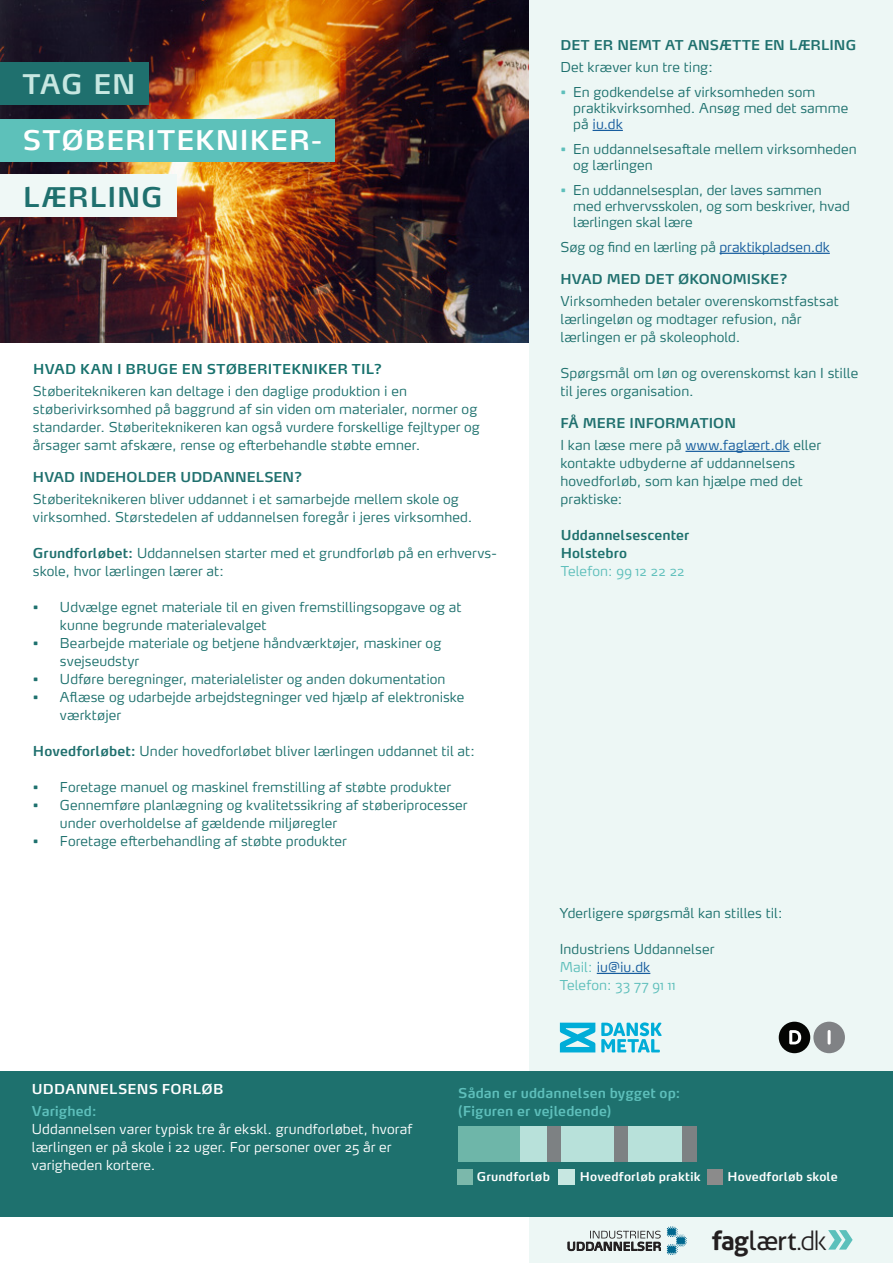
<style>
.page{position:relative;width:893px;height:1263px;background:#fff}
.page>*{position:absolute;margin:0;border:0;box-sizing:border-box;transform-origin:0 0}
.OVERSKRIFT{font:600 27px "Max";letter-spacing:.04em;color:#fff}
.OVERSKRIFT-2{font:600 27px "Max";letter-spacing:.04em;color:#1f706e}
.OVERSKRIFT-3{font:600 27px "Max";color:#c7e7e1}
.t1{font:26.4px "Aller";color:#231f20}
.BRØDTEKST{font:300 13.5px/18px "Max OT";letter-spacing:.005em;color:#1e716e}
.Under_Mellemrubrik{font:300 13.5px/18px "Max OT";letter-spacing:.005em;color:#fff}
.MELLEMRUBRIK{font:600 13.5px "Max";letter-spacing:.005em;color:#1f706e}
.Under_Mellemrubrik-2{font:600 13.5px "Max OT";letter-spacing:.005em;color:#5ebfbb}
.MELLEMRUBRIK-2{font:600 13.5px "Max OT";letter-spacing:.02em;color:#17716d}
.BRØDTEKST-2{font:300 13.5px "Max OT";letter-spacing:.01em;color:#5ebfbb}
.BRØDTEKST-3{font:600 13.5px/18px "Max OT";letter-spacing:.005em;color:#1e716e}
.MELLEMRUBRIK-3{font:600 13.5px "Max OT";letter-spacing:.015em;color:#fff}
.t2{font:600 12px "Max OT";letter-spacing:.015em;color:#fff}
.s1{font-weight:600;color:#1f706e}
.s2{color:#5ebfbb}
.s3{color:#175d9e}
.s4{font-weight:600;color:#5ebfbb}
.s5{font-weight:700}
.s6{font-weight:300}
</style>
<div class="page">
<div style="left:529px;top:0;width:364px;height:1263px;background:#edf7f5"></div>
<div style="left:0;top:1071px;width:893px;height:146px;background:#1e716e"></div>
<img style="left:0;top:0;width:529px;height:342px">
<hr style="left:593px;top:130px;width:30px;height:1px;background:#175d9e">
<hr style="left:719px;top:253px;width:111px;height:1px;background:#175d9e">
<hr style="left:685px;top:451px;width:105px;height:1px;background:#175d9e">
<svg style="left:828px;top:1230px;width:25px;height:19px"></svg>
<div style="left:0;top:63px;width:149px;height:42px;background:#1f706e"></div>
<div style="left:0;top:175px;width:176px;height:42px;background:#eff8f6"></div>
<svg style="left:567px;top:1230px;width:94px;height:22px"></svg>
<svg style="left:667px;top:1226px;width:20px;height:29px"></svg>
<div style="left:0;top:119px;width:334px;height:43px;background:#5dc1ba"></div>
<div style="left:558px;top:1169px;width:17px;height:15px;background:#c7e7e1"></div>
<div style="left:707px;top:1169px;width:16px;height:16px;background:#8b8b8b"></div>
<div style="left:457px;top:1170px;width:16px;height:15px;background:#7bb8ab"></div>
<svg style="left:601px;top:1022px;width:61px;height:30px"></svg>
<svg style="left:560px;top:1023px;width:35px;height:29px"></svg>
<div style="left:779px;top:1022px;width:31px;height:31px;background:#040503;border-radius:50%"></div>
<div style="left:813px;top:1022px;width:32px;height:31px;background:#808285;border-radius:50%"></div>
<hr style="left:828px;top:1030px;width:3px;height:14px;background:#fff;border-radius:2px">
<svg style="left:789px;top:1030px;width:12px;height:14px"></svg>
<hr style="left:597px;top:973px;width:53px;height:1px;background:#175d9e">
<div style="left:519px;top:1126px;width:28px;height:35px;background:#b8e1da"></div>
<div style="left:547px;top:1126px;width:14px;height:35px;background:#7d8183"></div>
<div style="left:561px;top:1126px;width:54px;height:35px;background:#b8e1da"></div>
<div style="left:615px;top:1126px;width:14px;height:35px;background:#7d8183"></div>
<div style="left:458px;top:1126px;width:61px;height:35px;background:#6eb6a9"></div>
<div style="left:629px;top:1126px;width:53px;height:35px;background:#b8e1da"></div>
<div style="left:682px;top:1126px;width:14px;height:35px;background:#7d8183"></div>
<p class="OVERSKRIFT-3" style="left:23px;top:68px;width:114px">TAG EN</p>
<p class="OVERSKRIFT" style="left:23px;top:123px;width:301px">STØBERITEKNIKER-</p>
<p class="OVERSKRIFT-2" style="left:23px;top:180px;width:141px">LÆRLING</p>
<p class="MELLEMRUBRIK-2" style="left:33px;top:360px;width:351px">HVAD KAN I BRUGE EN STØBERITEKNIKER TIL?</p>
<p class="BRØDTEKST" style="left:33px;top:382px;width:448px">Støberiteknikeren kan deltage i den daglige produktion i en støberivirksomhed på baggrund af sin viden om materialer, normer og standarder. Støberiteknikeren kan også vurdere forskellige fejltyper og årsager samt afskære, rense og efterbehandle støbte emner.</p>
<p class="MELLEMRUBRIK" style="left:33px;top:468px;width:271px">HVAD INDEHOLDER UDDANNELSEN?</p>
<p class="BRØDTEKST" style="left:33px;top:490px;width:441px">Støberiteknikeren bliver uddannet i et samarbejde mellem skole og virksomhed. Størstedelen af uddannelsen foregår i jeres virksomhed.</p>
<p class="BRØDTEKST" style="left:33px;top:544px;width:465px"><span class="s1">Grundforløbet:</span> Uddannelsen starter med et grundforløb på en erhvervs&shy;skole, hvor lærlingen lærer at:</p>
<p class="BRØDTEKST" style="left:60px;top:598px;width:403px;text-indent:-27px">• Udvælge egnet materiale til en given fremstillingsopgave og at kunne begrunde materialevalget</p>
<p class="BRØDTEKST" style="left:60px;top:634px;width:383px;text-indent:-27px">• Bearbejde materiale og betjene håndværktøjer, maskiner og svejseudstyr</p>
<p class="BRØDTEKST" style="left:33px;top:670px;width:414px">• Udføre beregninger, materialelister og anden dokumentation</p>
<p class="BRØDTEKST" style="left:60px;top:688px;width:406px;text-indent:-27px">• Aflæse og udarbejde arbejdstegninger ved hjælp af elektroniske værktøjer</p>
<p class="BRØDTEKST" style="left:33px;top:742px;width:444px"><span class="s1">Hovedforløbet:</span> Under hovedforløbet bliver lærlingen uddannet til at:</p>
<p class="BRØDTEKST" style="left:33px;top:778px;width:420px">• Foretage manuel og maskinel fremstilling af støbte produkter</p>
<p class="BRØDTEKST" style="left:60px;top:796px;width:409px;text-indent:-27px">• Gennemføre planlægning og kvalitetssikring af støberiprocesser under overholdelse af gældende miljøregler</p>
<p class="BRØDTEKST" style="left:33px;top:832px;width:315px">• Foretage efterbehandling af støbte produkter</p>
<p class="MELLEMRUBRIK" style="left:560px;top:36px;width:297px">DET ER NEMT AT ANSÆTTE EN LÆRLING</p>
<p class="BRØDTEKST" style="left:560px;top:58px;width:154px">Det kræver kun tre ting:</p>
<p class="BRØDTEKST" style="left:573px;top:84px;width:277px;line-height:16.2px;text-indent:-13px"><span class="s2">•</span> En godkendelse af virksomheden som praktikvirksomhed. Ansøg med det samme på <span class="s3">iu.dk</span></p>
<p class="BRØDTEKST" style="left:573px;top:141px;width:285px;line-height:16.2px;text-indent:-13px"><span class="s2">•</span> En uddannelsesaftale mellem virksomheden og lærlingen</p>
<p class="BRØDTEKST" style="left:573px;top:182px;width:278px;line-height:16.2px;text-indent:-13px"><span class="s2">•</span> En uddannelsesplan, der laves sammen med erhvervsskolen, og som beskriver, hvad lærlingen skal lære</p>
<p class="BRØDTEKST" style="left:560px;top:238px;width:271px">Søg og find en lærling på <span class="s3">praktikpladsen.dk</span></p>
<p class="MELLEMRUBRIK" style="left:560px;top:270px;width:229px">HVAD MED DET ØKONOMISKE?</p>
<p class="BRØDTEKST" style="left:560px;top:292px;width:280px">Virksomheden betaler overenskomstfastsat lærlingeløn og modtager refusion, når lærlingen er på skoleophold.</p>
<p class="BRØDTEKST" style="left:560px;top:364px;width:299px">Spørgsmål om løn og overenskomst kan I stille til jeres organisation.</p>
<p class="MELLEMRUBRIK" style="left:560px;top:414px;width:177px">FÅ MERE INFORMATION</p>
<p class="BRØDTEKST" style="left:560px;top:436px;width:262px">I kan læse mere på <span class="s3">www.faglært.dk</span> eller kontakte udbyderne af uddannelsens hovedforløb, som kan hjælpe med det praktiske:</p>
<p class="BRØDTEKST-3" style="left:561px;top:526px;width:130px">Uddannelsescenter<br>Holstebro</p>
<p class="BRØDTEKST-2" style="left:561px;top:563px;width:126px">Telefon: 99 12 22 22</p>
<p class="BRØDTEKST" style="left:560px;top:904px;width:225px">Yderligere spørgsmål kan stilles til:</p>
<p class="BRØDTEKST" style="left:560px;top:940px;width:156px">Industriens Uddannelser<br><span class="s2">Mail:</span> <span class="s3">iu@iu.dk</span></p>
<p class="BRØDTEKST-2" style="left:560px;top:977px;width:118px">Telefon: 33 77 91 11</p>
<p class="MELLEMRUBRIK-3" style="left:32px;top:1080px;width:193px">UDDANNELSENS FORLØB</p>
<p class="Under_Mellemrubrik" style="left:32px;top:1102px;width:382px"><span class="s4">Varighed:<br></span>Uddannelsen varer typisk tre år ekskl. grundforløbet, hvoraf lærlingen er på skole i 22 uger. For personer over 25 år er varigheden kortere.</p>
<p class="Under_Mellemrubrik-2" style="left:458px;top:1085px;width:224px">Sådan er uddannelsen bygget op:</p>
<p class="Under_Mellemrubrik-2" style="left:458px;top:1103px;width:155px">(Figuren er vejledende)</p>
<p class="t2" style="left:477px;top:1169px;width:75px">Grundforløb</p>
<p class="t2" style="left:580px;top:1169px;width:122px">Hovedforløb praktik</p>
<p class="t2" style="left:727px;top:1169px;width:112px">Hovedforløb skole</p>
<p class="t1" style="left:712px;top:1224px;width:116px"><span class="s5">fag</span>lært<span class="s6">.dk</span></p>
</div>
